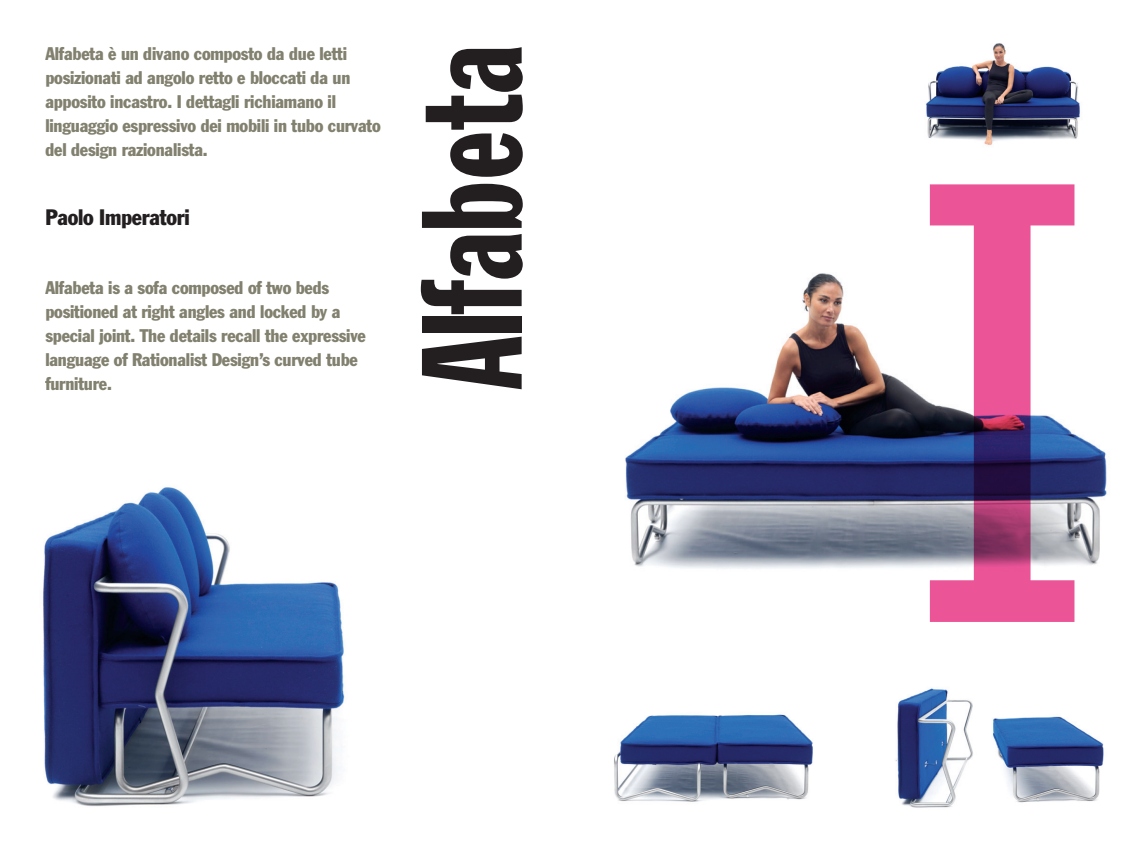
<style>
.page{position:relative;width:1134px;height:851px;background:#fff}
.page>*{position:absolute;margin:0;border:0;box-sizing:border-box;transform-origin:0 0}
.t1{font:140px "Franklin Gothic Extra Cond";color:#231f20}
.t2{font:condensed 22px "Franklin Gothic";letter-spacing:-.01em;color:#231f20}
.t3{font:condensed 18px/24px "Franklin Gothic";letter-spacing:-.01em;color:#82806e}
</style>
<div class="page">
<img style="left:625px;top:184px;width:482px;height:385px">
<img style="left:926px;top:43px;width:154px;height:102px">
<img style="left:614px;top:714px;width:199px;height:88px">
<img style="left:43px;top:487px;width:302px;height:320px">
<img style="left:993px;top:580px;width:111px;height:223px">
<img style="left:895px;top:580px;width:78px;height:228px">
<svg style="left:930px;top:184px;width:144px;height:438px"></svg>
<p class="t3" style="left:45px;top:41px;width:337px">Alfabeta è un divano composto da due letti posizionati ad angolo retto e bloccati da un apposito incastro. I dettagli richiamano il linguaggio espressivo dei mobili in tubo curvato del design razionalista.</p>
<p class="t2" style="left:45px;top:203px;width:146px">Paolo Imperatori</p>
<p class="t3" style="left:45px;top:275px;width:322px">Alfabeta is a sofa composed of two beds positioned at right angles and locked by a special joint. The details recall the expressive language of Rationalist Design’s curved tube furniture.</p>
<h1 class="t1" style="left:398px;top:390px;width:346px;rotate:-90deg">Alfabeta</h1>
</div>
